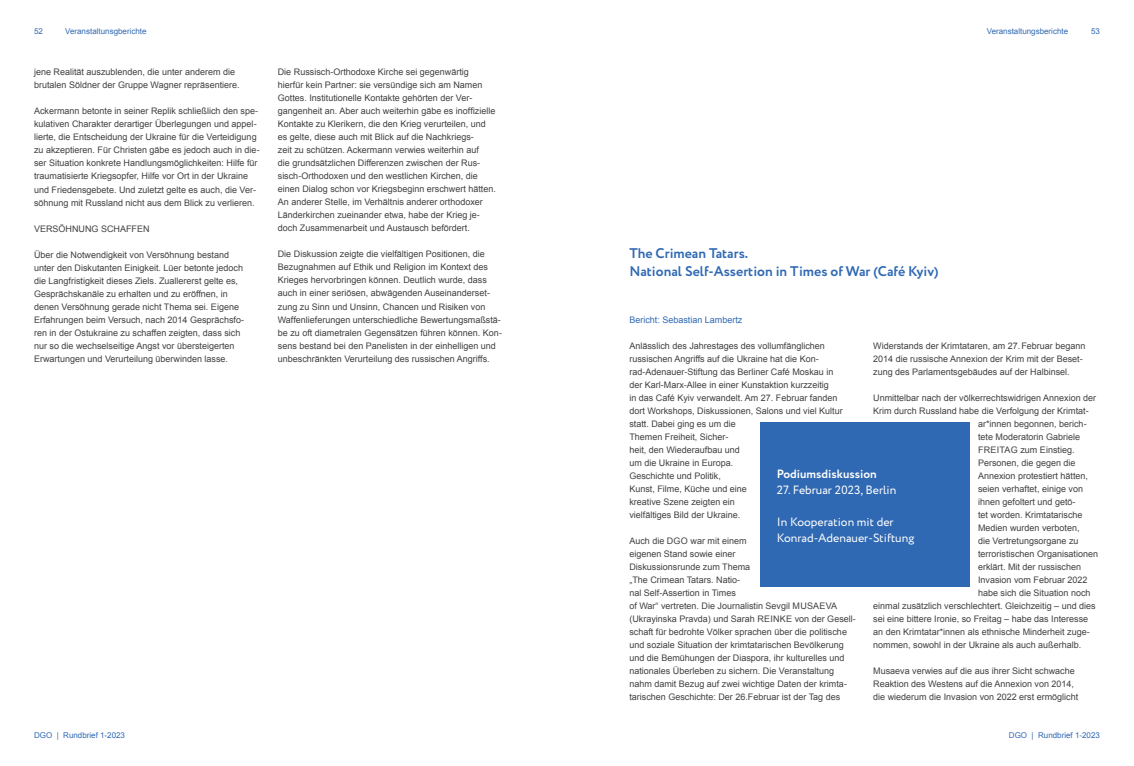
<style>
.page{position:relative;width:1134px;height:766px;background:#fff}
.page>*{position:absolute;margin:0;border:0;box-sizing:border-box;transform-origin:0 0}
.t1{font:700 14px/18px "Circe";color:#3069b3}
.t2{font:12px/16px "Circe";color:#fff}
.t3{font:700 12px "Circe";color:#fff}
.t4{font:9px/13px "Arial";color:#414042}
.t5{font:9px "Arial";color:#3069b3}
.t6{font:8px "Arial";color:#3069b3}
</style>
<div class="page">
<div style="left:760px;top:423px;width:209px;height:164px;background:#3069b3"></div>
<p class="t6" style="left:34px;top:26px;width:10px">52</p>
<p class="t6" style="left:65px;top:26px;width:83px">Veranstaltunsgberichte</p>
<p class="t6" style="left:987px;top:26px;width:83px">Veranstaltungsberichte</p>
<p class="t6" style="left:1091px;top:26px;width:10px">53</p>
<p class="t4" style="left:34px;top:66px;width:207px">jene Realität auszublenden, die unter anderem die brutalen Söldner der Gruppe Wagner repräsentiere.</p>
<p class="t4" style="left:34px;top:105px;width:227px">Ackermann betonte in seiner Replik schließlich den spe&shy;kulativen Charakter derartiger Überlegungen und appel&shy;lierte, die Entscheidung der Ukraine für die Verteidigung zu akzeptieren. Für Christen gäbe es jedoch auch in die&shy;ser Situation konkrete Handlungsmöglichkeiten: Hilfe für traumatisierte Kriegsopfer, Hilfe vor Ort in der Ukraine und Friedensgebete. Und zuletzt gelte es auch, die Ver&shy;söhnung mit Russland nicht aus dem Blick zu verlieren.</p>
<p class="t4" style="left:34px;top:222px;width:117px">VERSÖHNU NG SCHAFFEN</p>
<p class="t4" style="left:34px;top:248px;width:212px">Über die Notwendigkeit von Versöhnung bestand unter den Diskutanten Einigkeit. Lüer betonte jedoch die Langfristigkeit dieses Ziels. Zuallererst gelte es, Gesprächskanäle zu erhalten und zu eröffnen, in denen Versöhnung gerade nicht Thema sei. Eigene Erfahrungen beim Versuch, nach 2014 Gesprächsfo&shy;ren in der Ostukraine zu schaffen zeigten, dass sich nur so die wechselseitige Angst vor übersteigerten Erwartungen und Verurteilung überwinden lasse.</p>
<p class="t4" style="left:278px;top:66px;width:220px">Die Russisch-Orthodoxe Kirche sei gegenwärtig hierfür kein Partner: sie versündige sich am Namen Gottes. Institutionelle Kontakte gehörten der Ver&shy;gangenheit an. Aber auch weiterhin gäbe es inoffizielle Kontakte zu Klerikern, die den Krieg verurteilen, und es gelte, diese auch mit Blick auf die Nachkriegs-<br>zeit zu schützen. Ackermann verwies weiterhin auf<br>die grundsätzlichen Differenzen zwischen der Rus&shy;sisch-Orthodoxen und den westlichen Kirchen, die einen Dialog schon vor Kriegsbeginn erschwert hätten.<br>An anderer Stelle, im Verhältnis anderer orthodoxer Länderkirchen zueinander etwa, habe der Krieg je&shy;doch Zusammenarbeit und Austausch befördert.</p>
<p class="t4" style="left:278px;top:248px;width:226px">Die Diskussion zeigte die vielfältigen Positionen, die Bezugnahmen auf Ethik und Religion im Kontext des Krieges hervorbringen können. Deutlich wurde, dass auch in einer seriösen, abwägenden Auseinanderset&shy;zung zu Sinn und U nsinn, Chancen und Risiken von Waffenlieferungen unterschiedliche Bewertungsmaßstä&shy;be zu oft diametralen Gegensätzen führen können. Kon&shy;sens bestand bei den Panelisten in der einhelligen und unbeschränkten Verurteilung des russischen Angriffs.</p>
<p class="t6" style="left:34px;top:729px;width:93px">DGO | Rundbrief 1-2023</p>
<h1 class="t1" style="left:629px;top:244px;width:311px">The Crimean Tatars.<br>National Self-Assertion in Times of War (Café Kyiv)</h1>
<p class="t5" style="left:629px;top:313px;width:115px">Bericht: Sebastian Lambertz</p>
<p class="t4" style="left:629px;top:339px;width:215px">Anlässlich des Jahrestages des vollumfänglichen russischen Angriffs auf die Ukraine hat die Kon&shy;rad-Adenauer-Stiftung das Berliner Café Moskau in der Karl-Marx-Allee in einer Kunstaktion kurzzeitig<br>in das Café Kyiv verwandelt. Am 27. Februar fanden dort Workshops, Diskussionen, Salons und viel Kultur statt. Dabei ging es um die<br>Themen Freiheit, Sicher-<br>heit, den Wiederaufbau und<br>um die Ukraine in Europa.<br>Geschichte und Politik,<br>Kunst, Filme, Küche und eine<br>kreative Szene zeigten ein<br>vielfältiges Bild der Ukraine.</p>
<p class="t4" style="left:629px;top:534px;width:228px">Auch die DGO war mit einem<br>eigenen Stand sowie einer<br>Diskussionsrunde zum Thema<br>„The Crimean Tatars. Natio-<br>nal Self-Assertion in Times<br>of War“ vertreten. Die Journalistin Sevgil MU SAEVA<br>(U krayinska Pravda) und Sarah REINKE von der Gesell&shy;schaft für bedrohte Völker sprachen über die politische und soziale Situation der krimtatarischen Bevölkerung und die Bemühungen der Diaspora, ihr kulturelles und nationales Überleben zu sichern. Die Veranstaltung nahm damit Bezug auf zwei wichtige Daten der krimta&shy;tarischen Geschichte: Der 26.Februar ist der Tag des</p>
<p class="t4" style="left:873px;top:339px;width:214px">Widerstands der Krimtataren, am 27.Februar begann<br>2014 die russische Annexion der Krim mit der Beset&shy;zung des Parlamentsgebäudes auf der Halbinsel.</p>
<p class="t4" style="left:873px;top:391px;width:225px">Unmittelbar nach der völkerrechtswidrigen Annexion der</p>
<p class="t4" style="left:873px;top:404px;width:217px">Krim durch Russland habe die Verfolgung der Krimtat-</p>
<p class="t4" style="left:978px;top:417px;width:110px">ar*innen begonnen, berich-</p>
<p class="t4" style="left:978px;top:430px;width:104px">tete Moderatorin Gabriele</p>
<p class="t4" style="left:978px;top:443px;width:98px">FREITAG zum Einstieg.</p>
<p class="t4" style="left:978px;top:456px;width:99px">Personen, die gegen die</p>
<p class="t4" style="left:978px;top:469px;width:112px">Annexion protestiert hätten,</p>
<p class="t4" style="left:978px;top:482px;width:107px">seien verhaftet, einige von</p>
<p class="t4" style="left:978px;top:495px;width:99px">ihnen gefoltert und getö-</p>
<p class="t4" style="left:978px;top:508px;width:106px">tet worden. Krimtatarische</p>
<p class="t4" style="left:978px;top:521px;width:103px">Medien wurden verboten,</p>
<p class="t4" style="left:978px;top:534px;width:102px">die Vertretungsorgane zu</p>
<p class="t4" style="left:978px;top:547px;width:122px">terroristischen Organisationen</p>
<p class="t4" style="left:978px;top:560px;width:105px">erklärt. Mit der russischen</p>
<p class="t4" style="left:978px;top:573px;width:111px">Invasion vom Februar 2022</p>
<p class="t4" style="left:978px;top:586px;width:114px">habe sich die Situation noch</p>
<p class="t4" style="left:873px;top:599px;width:224px">einmal zusätzlich verschlechtert. Gleichzeitig – und dies</p>
<p class="t4" style="left:873px;top:612px;width:217px">sei eine bittere Ironie, so Freitag – habe das Interesse</p>
<p class="t4" style="left:873px;top:625px;width:218px">an den Krimtatar*innen als ethnische Minderheit zuge-</p>
<p class="t4" style="left:873px;top:638px;width:210px">nommen, sowohl in der Ukraine als auch außerhalb.</p>
<p class="t4" style="left:873px;top:664px;width:207px">Musaeva verwies auf die aus ihrer Sicht schwache<br>Reaktion des Westens auf die Annexion von 2014, die wiederum die Invasion von 2022 erst ermöglicht</p>
<h2 class="t3" style="left:777px;top:465px;width:101px">Podiumsdiskussion</h2>
<h2 class="t2" style="left:777px;top:482px;width:121px">27. Februar 2023, Berlin</h2>
<h2 class="t2" style="left:777px;top:514px;width:139px">In Kooperation mit der<br>Konrad-Adenauer-Stiftung</h2>
<p class="t6" style="left:1009px;top:729px;width:93px">DGO | Rundbrief 1-2023</p>
</div>
